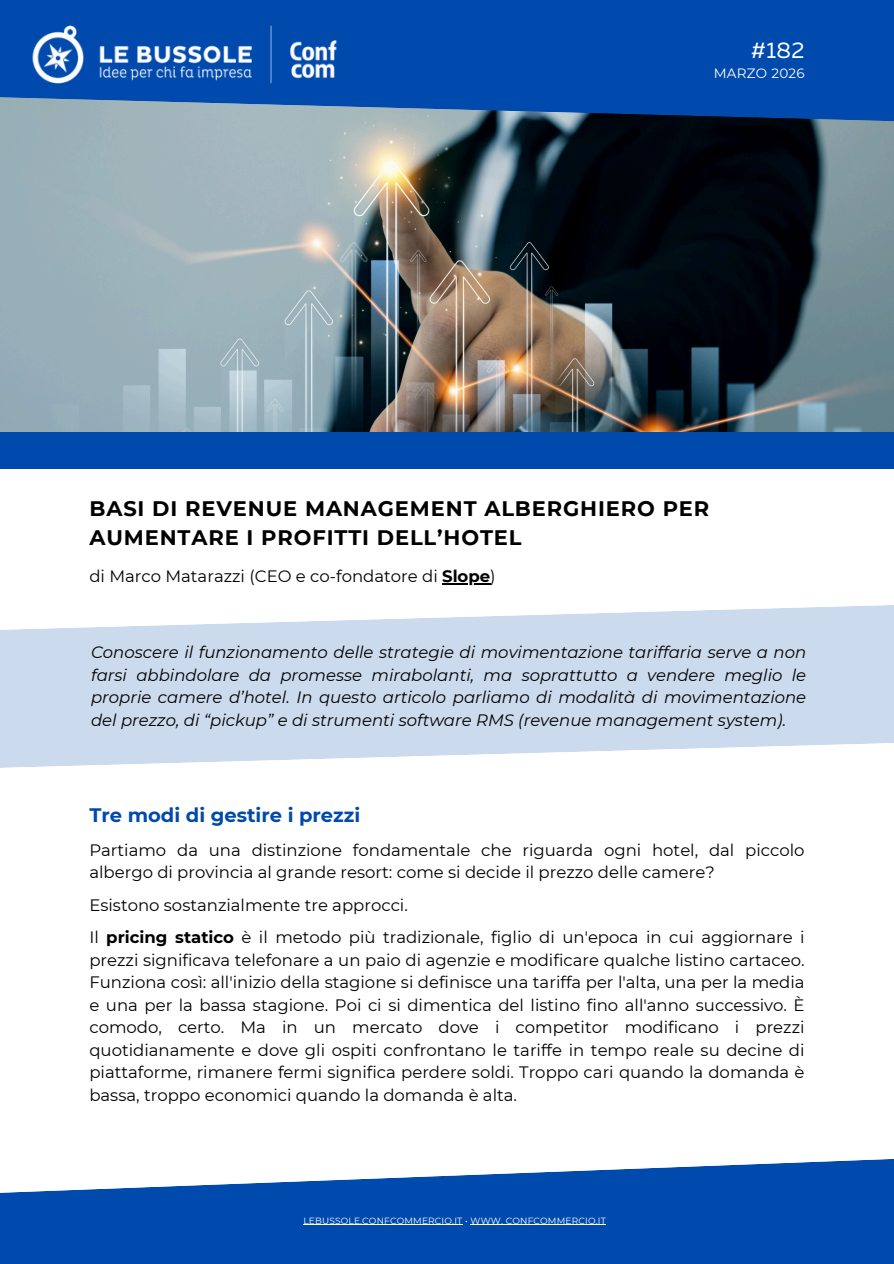
<style>
.page{position:relative;width:894px;height:1264px;background:#fff}
.page>*{position:absolute;margin:0;border:0;box-sizing:border-box;transform-origin:0 0}
.t1{font:22.5px "Muller";color:#fff}
.t2{font:700 21px/29.2px "Montserrat";letter-spacing:.04em;color:#000}
.t3{font:700 19.5px "Montserrat";color:#004aad}
.t4{font:16.5px/22.5px "Montserrat";color:#000}
.t5{font:italic 16.5px/22.5px "Montserrat";color:#000;text-align:justify}
.t6{font:13.5px "Montserrat";letter-spacing:.02em;color:#fff}
.t7{font:9px "Montserrat";letter-spacing:.02em;color:#fff}
.s1{font-weight:700}
</style>
<div class="page">
<img style="left:0;top:126px;width:893px;height:306px">
<div style="left:0;top:432px;width:893px;height:37px;background:#004aad"></div>
<svg style="left:0;top:1159px;width:893px;height:104px;fill:#004aad"></svg>
<hr style="left:303px;top:1224px;width:159px;height:1px;background:#fff">
<hr style="left:470px;top:1224px;width:136px;height:1px;background:#fff">
<svg style="left:0;top:0;width:893px;height:126px;background:#1656a9"></svg>
<svg style="left:0;top:605px;width:893px;height:163px;fill:#ccdaee"></svg>
<hr style="left:442px;top:583px;width:48px;height:1px;background:#000">
<img style="left:13px;top:13px;width:343px;height:84px">
<h1 class="t1" style="left:751px;top:41px;width:55px">#182</h1>
<p class="t6" style="left:713px;top:64px;width:92px">MARZO 2026</p>
<p class="t2" style="left:89px;top:493px;width:621px">BASI DI REVENUE MANAGEMENT ALBERGHIERO PER<br>AUMENTARE I PROFITTI DELL’HOTEL</p>
<p class="t4" style="left:89px;top:565px;width:407px">di Marco Matarazzi (CEO e co-fondatore di <span class="s1">Slope</span>)</p>
<p class="t5" style="left:91px;top:641px;width:716px">Conoscere il funzionamento delle strategie di movimentazione tariffaria serve a non farsi abbindolare da promesse mirabolanti, ma soprattutto a vendere meglio le proprie camere d’hotel. In questo articolo parliamo di modalità di movimentazione del prezzo, di “pickup” e di strumenti software RMS (revenue management system).</p>
<p class="t3" style="left:89px;top:802px;width:272px">Tre modi di gestire i prezzi</p>
<p class="t4" style="left:89px;top:838px;width:716px">Partiamo da una distinzione fondamentale che riguarda ogni hotel, dal piccolo albergo di provincia al grande resort: come si decide il prezzo delle camere?</p>
<p class="t4" style="left:89px;top:888px;width:716px;line-height:32.5px">Esistono sostanzialmente tre approcci.<br>Il <span class="s1">pricing statico</span> è il metodo più tradizionale, figlio di un'epoca in cui aggiornare i</p>
<p class="t4" style="left:89px;top:948px;width:716px;text-align:justify">prezzi significava telefonare a un paio di agenzie e modificare qualche listino cartaceo.<br>Funziona così: all'inizio della stagione si definisce una tariffa per l'alta, una per la media e una per la bassa stagione. Poi ci si dimentica del listino fino all'anno successivo. È comodo, certo. Ma in un mercato dove i competitor modificano i prezzi quotidianamente e dove gli ospiti confrontano le tariffe in tempo reale su decine di piattaforme, rimanere fermi significa perdere soldi. Troppo cari quando la domanda è bassa, troppo economici quando la domanda è alta.</p>
<p class="t7" style="left:303px;top:1214px;width:304px">LEBUSSOLE.CONFCOMMERCIO.IT • WWW. CONFCOMMERCIO.IT</p>
</div>
